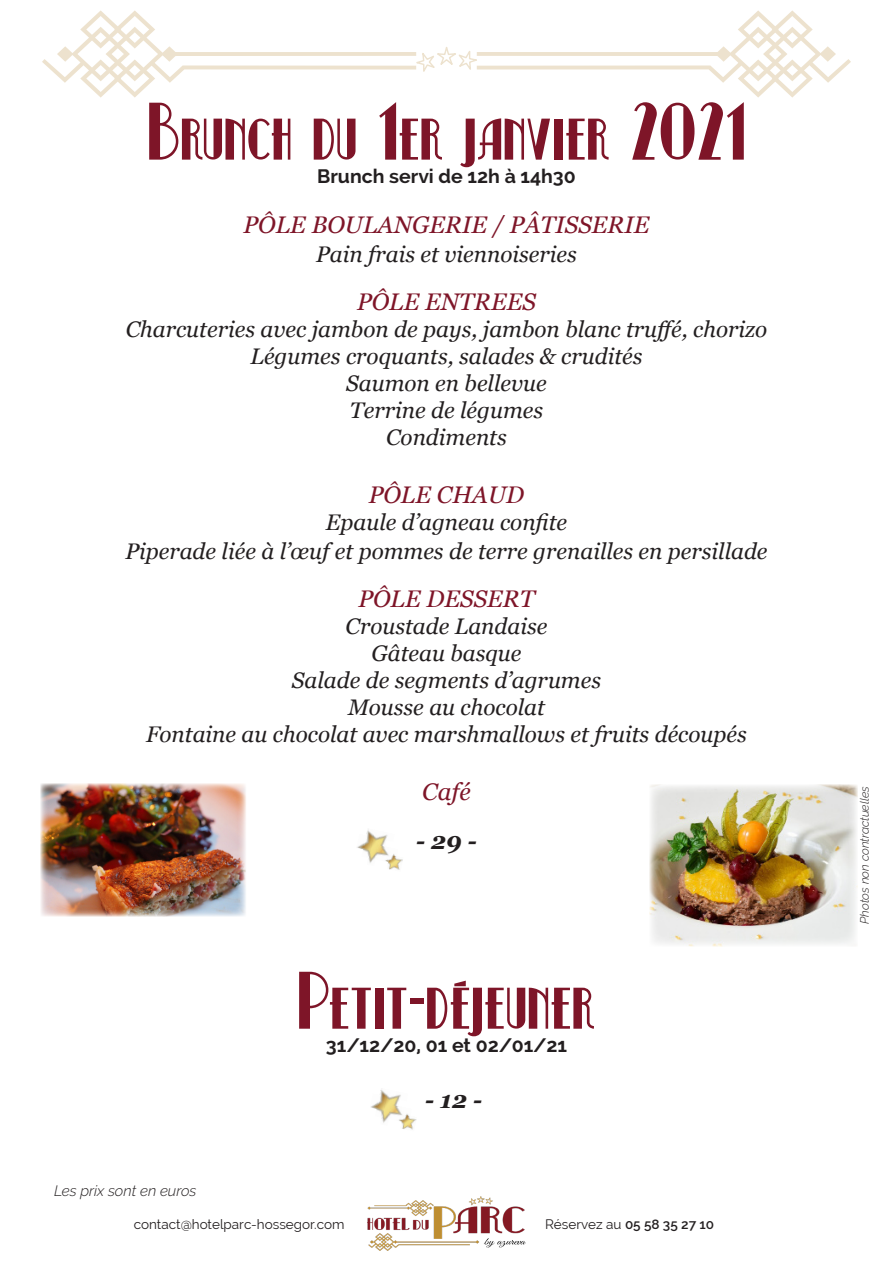
<style>
.page{position:relative;width:893px;height:1263px;background:#fff}
.page>*{position:absolute;margin:0;border:0;box-sizing:border-box;transform-origin:0 0}
.t1{font:81px "Kismet NF";color:#7e1528}
.Style_de_paragraphe{font:italic 24px "Georgia";color:#7e1528}
.t2{font:italic 700 24px "Georgia";color:#231f20}
.Style_de_paragraphe-2{font:italic 22.5px "Georgia";color:#231f20}
.t3{font:700 19.5px "Raleway";color:#231f20}
.t4{font:italic 300 15px "Raleway";color:#231f20}
.t5{font:13.5px "Raleway";color:#231f20}
.t6{font:italic 300 12px "Raleway";color:#231f20}
.s1{font-weight:600}
</style>
<div class="page">
<img style="left:367px;top:1197px;width:159px;height:54px">
<svg style="left:42px;top:10px;width:809px;height:88px"></svg>
<img style="left:650px;top:785px;width:207px;height:161px">
<img style="left:41px;top:784px;width:205px;height:132px">
<img style="left:368px;top:836px;width:10px;height:27px">
<img style="left:388px;top:856px;width:15px;height:14px">
<img style="left:362px;top:829px;width:13px;height:29px">
<img style="left:375px;top:845px;width:17px;height:17px">
<img style="left:357px;top:834px;width:10px;height:15px">
<svg style="left:390px;top:847px;width:5px;height:9px"></svg>
<img style="left:378px;top:835px;width:10px;height:12px">
<svg style="left:386px;top:835px;width:2px;height:6px"></svg>
<img style="left:381px;top:1096px;width:10px;height:27px">
<img style="left:401px;top:1116px;width:16px;height:14px">
<img style="left:376px;top:1089px;width:12px;height:28px">
<img style="left:388px;top:1104px;width:17px;height:18px">
<img style="left:371px;top:1093px;width:9px;height:16px">
<svg style="left:403px;top:1107px;width:6px;height:9px"></svg>
<img style="left:391px;top:1095px;width:10px;height:11px">
<svg style="left:399px;top:1094px;width:2px;height:7px"></svg>
<p class="t1" style="left:147px;top:95px;width:600px">Brunch du 1er janvier 2021</p>
<p class="t3" style="left:317px;top:165px;width:260px">Brunch servi de 12h à 14h30</p>
<p class="Style_de_paragraphe" style="left:244px;top:209px;width:407px">PÔLE BOULANGERIE / PÂTISSERIE</p>
<p class="Style_de_paragraphe-2" style="left:316px;top:240px;width:262px">Pain frais et viennoiseries</p>
<p class="Style_de_paragraphe" style="left:357px;top:287px;width:180px">PÔLE ENTREES</p>
<p class="Style_de_paragraphe-2" style="left:126px;top:315px;width:643px">Charcuteries avec jambon de pays, jambon blanc truffé, chorizo</p>
<p class="Style_de_paragraphe-2" style="left:250px;top:342px;width:394px">Légumes croquants, salades &amp; crudités</p>
<p class="Style_de_paragraphe-2" style="left:346px;top:369px;width:202px">Saumon en bellevue</p>
<p class="Style_de_paragraphe-2" style="left:350px;top:396px;width:195px">Terrine de légumes</p>
<p class="Style_de_paragraphe-2" style="left:386px;top:423px;width:122px">Condiments</p>
<p class="Style_de_paragraphe" style="left:369px;top:479px;width:157px">PÔLE CHAUD</p>
<p class="Style_de_paragraphe-2" style="left:326px;top:508px;width:243px">Epaule d’agneau confite</p>
<p class="Style_de_paragraphe-2" style="left:125px;top:537px;width:644px">Piperade liée à l’œuf et pommes de terre grenailles en persillade</p>
<p class="Style_de_paragraphe" style="left:358px;top:584px;width:178px">PÔLE DESSERT</p>
<p class="Style_de_paragraphe-2" style="left:346px;top:612px;width:203px">Croustade Landaise</p>
<p class="Style_de_paragraphe-2" style="left:371px;top:639px;width:151px">Gâteau basque</p>
<p class="Style_de_paragraphe-2" style="left:292px;top:666px;width:311px">Salade de segments d’agrumes</p>
<p class="Style_de_paragraphe-2" style="left:348px;top:693px;width:198px">Mousse au chocolat</p>
<p class="Style_de_paragraphe-2" style="left:146px;top:720px;width:602px">Fontaine au chocolat avec marshmallows et fruits découpés</p>
<p class="Style_de_paragraphe" style="left:422px;top:776px;width:50px">Café</p>
<p class="t2" style="left:416px;top:825px;width:62px">- 29 -</p>
<p class="t4" style="left:54px;top:1182px;width:144px">Les prix sont en euros</p>
<p class="t1" style="left:297px;top:964px;width:300px">Petit-déjeuner</p>
<p class="t3" style="left:326px;top:1034px;width:243px">31/12/20, 01 et 02/01/21</p>
<p class="t2" style="left:425px;top:1084px;width:59px">- 12 -</p>
<p class="t5" style="left:134px;top:1216px;width:212px">contact@hotelparc-hossegor.com</p>
<p class="t5" style="left:545px;top:1216px;width:171px">Réservez au <span class="s1">05 58 35 27 10</span></p>
<p class="t6" style="left:857px;top:924px;width:139px;rotate:-90deg">Photos non contractuelles</p>
</div>
